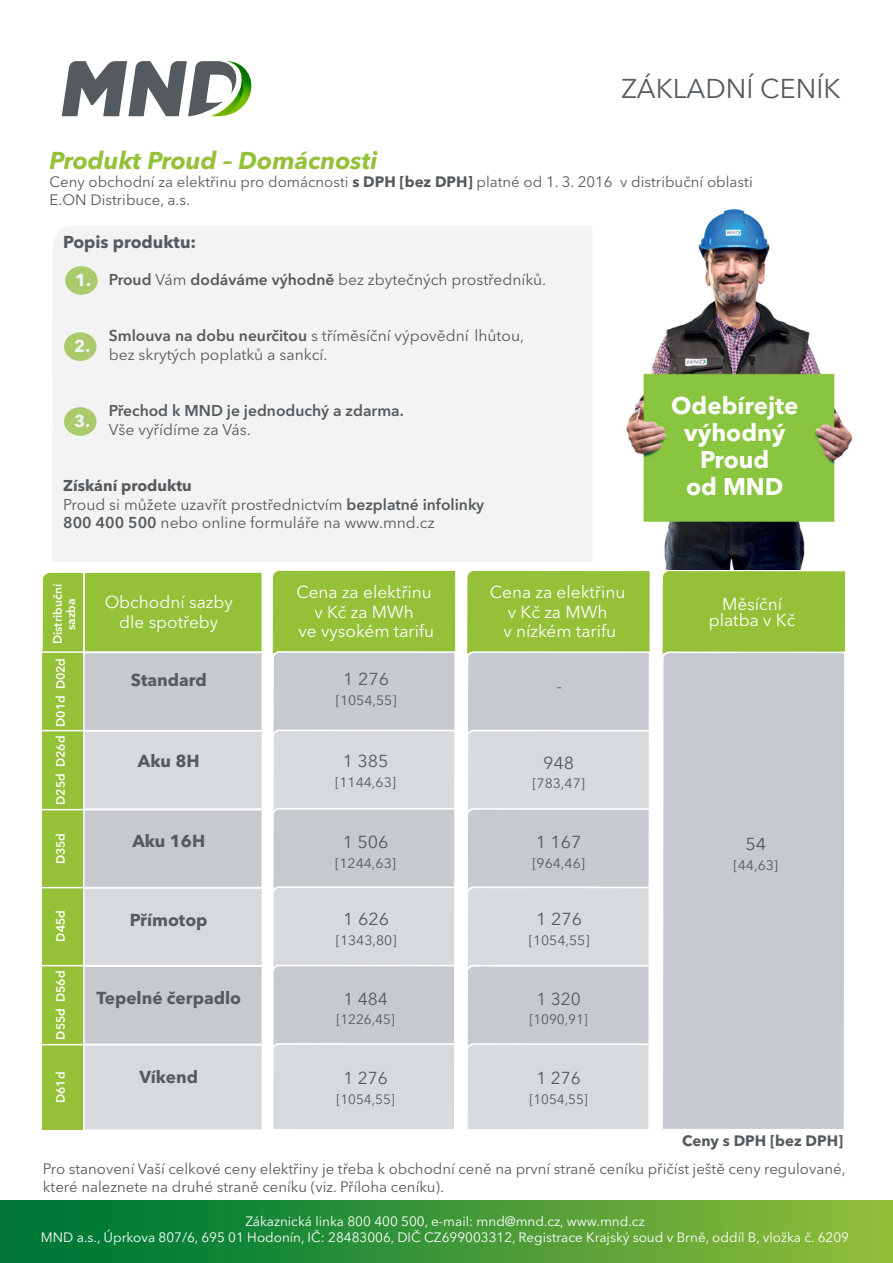
<style>
.page{position:relative;width:893px;height:1263px;background:#fff}
.page>*{position:absolute;margin:0;border:0;box-sizing:border-box;transform-origin:0 0}
.t1{font:27px "Avenir Next LT Pro";color:#555a5e}
.t2{font:italic 700 24.3px "Avenir Next LT Pro";color:#94c138}
.t3{font:700 24px/27px "Avenir Next LT Pro";color:#fff;text-align:center}
.t4{font:17.25px/19.8px "Avenir Next LT Pro";color:#fff;text-align:center}
.t5{font:700 17.25px "Avenir Next LT Pro";color:#555a5e}
.t6{font:17.25px "Avenir Next LT Pro";color:#555a5e;scale:1.04 1}
.t7{font:17.25px "Avenir Next LT Pro";color:#555a5e}
.t8{font:700 17.1px "Avenir Next LT Pro";color:#555a5e}
.t9{font:700 17.1px "Avenir Next LT Pro";color:#fff}
.t10{font:15.6px/18.8px "Avenir Next LT Pro";color:#555a5e}
.t11{font:600 15.6px "Avenir Next LT Pro";color:#555a5e}
.t12{font:15px/18px "Avenir Next LT Pro";color:#555a5e}
.t13{font:700 15px "Avenir Next LT Pro";color:#555a5e}
.t14{font:13.5px/16.2px "Avenir Next LT Pro";color:#fff;text-align:center}
.t15{font:13.5px "Avenir Next LT Pro";color:#555a5e;scale:1.04 1}
.t16{font:13.5px "Avenir Next LT Pro";color:#555a5e}
.t17{font:600 12px/13.5px "Avenir Next LT Pro";color:#fff;text-align:center}
.s1{font-weight:700}
.s2{font-weight:600}
</style>
<div class="page">
<img style="left:626px;top:209px;width:227px;height:361px">
<svg style="left:62px;top:61px;width:190px;height:55px"></svg>
<div style="left:663px;top:571px;width:182px;height:80px;background:#94c138"></div>
<div style="left:662px;top:651px;width:183px;height:478px;background:#c6c9cd"></div>
<svg style="left:467px;top:571px;width:183px;height:558px;background:#c7d0bf"></svg>
<svg style="left:272px;top:571px;width:184px;height:558px;background:#c7d0c0"></svg>
<svg style="left:42px;top:573px;width:220px;height:557px;background:#c5cfba"></svg>
<div style="left:43px;top:651px;width:41px;height:479px;background:#94c138"></div>
<hr style="left:83px;top:570px;width:2px;height:563px;background:#fff">
<hr style="left:41px;top:651px;width:223px;height:2px;background:#fff">
<hr style="left:41px;top:730px;width:223px;height:1px;background:#fff">
<hr style="left:41px;top:809px;width:223px;height:1px;background:#fff">
<hr style="left:41px;top:887px;width:223px;height:1px;background:#fff">
<hr style="left:41px;top:965px;width:223px;height:1px;background:#fff">
<hr style="left:41px;top:1044px;width:223px;height:1px;background:#fff">
<div style="left:0;top:1200px;width:893px;height:63px;background:linear-gradient(to right,#007236,#92bc39)"></div>
<div style="left:52px;top:226px;width:540px;height:336px;background:#f3f3f4"></div>
<h1 class="t1" style="left:621px;top:72px;width:220px">ZÁKLADNÍ CENÍK</h1>
<h2 class="t2" style="left:50px;top:146px;width:330px">Produkt Proud – Domácnosti</h2>
<p class="t12" style="left:50px;top:173px;width:705px">Ceny obchodní za elektřinu pro domácnosti <span class="s1">s DPH [bez DPH]</span> platné od 1. 3. 2016 v distribuční oblasti<br>E.ON Distribuce, a.s.</p>
<p class="t8" style="left:63px;top:231px;width:135px">Popis produktu:</p>
<p class="t10" style="left:109px;top:270px;width:439px"><span class="s2">Proud</span> Vám <span class="s2">dodáváme výhodně</span> bez zbytečných prostředníků.</p>
<p class="t9" style="left:75px;top:270px;width:18px">1.</p>
<p class="t9" style="left:74px;top:336px;width:18px">2.</p>
<p class="t9" style="left:74px;top:411px;width:18px">3.</p>
<p class="t10" style="left:109px;top:326px;width:417px"><span class="s2">Smlouva na dobu neurčitou</span> s tříměsíční výpovědní lhůtou, bez skrytých poplatků a sankcí.</p>
<p class="t11" style="left:109px;top:401px;width:296px">Přechod k MND je jednoduchý a zdarma.</p>
<p class="t10" style="left:109px;top:420px;width:143px">Vše vyřídíme za Vás.</p>
<p class="t10" style="left:63px;top:476px;width:423px"><span class="s1">Získání produktu<br></span>Proud si můžete uzavřít prostřednictvím <span class="s2">bezplatné infolinky<br>800 400 500</span> nebo online formuláře na www.mnd.cz</p>
<p class="t17" style="left:51px;top:644px;width:62px;rotate:-90deg">D rtsi i b í nču<br>bzas a</p>
<p class="t17" style="left:54px;top:689px;width:33px;rotate:-90deg">D02d</p>
<p class="t17" style="left:54px;top:727px;width:33px;rotate:-90deg">D01d</p>
<p class="t17" style="left:54px;top:767px;width:33px;rotate:-90deg">D26d</p>
<p class="t17" style="left:54px;top:805px;width:33px;rotate:-90deg">D25d</p>
<p class="t17" style="left:54px;top:864px;width:33px;rotate:-90deg">D35d</p>
<p class="t17" style="left:54px;top:941px;width:33px;rotate:-90deg">D45d</p>
<p class="t17" style="left:54px;top:1002px;width:33px;rotate:-90deg">D56d</p>
<p class="t17" style="left:54px;top:1040px;width:33px;rotate:-90deg">D55d</p>
<p class="t17" style="left:54px;top:1103px;width:33px;rotate:-90deg">D61d</p>
<p class="t4" style="left:105px;top:592px;width:130px">Obchodní sazby dle spotřeby</p>
<p class="t5" style="left:131px;top:669px;width:77px">Standard</p>
<p class="t5" style="left:138px;top:751px;width:63px">Aku 8H</p>
<p class="t5" style="left:132px;top:831px;width:74px">Aku 16H</p>
<p class="t5" style="left:130px;top:909px;width:79px">Přímotop</p>
<p class="t5" style="left:96px;top:987px;width:146px">Tepelné čerpadlo</p>
<p class="t5" style="left:139px;top:1066px;width:60px">Víkend</p>
<p class="t4" style="left:296px;top:582px;width:139px">Cena za elektřinu v Kč za MWh<br>ve vysokém tarifu</p>
<p class="t6" style="left:343px;top:669px;width:46px">1 276</p>
<p class="t15" style="left:336px;top:692px;width:60px">[1054,55]</p>
<p class="t6" style="left:343px;top:751px;width:46px">1 385</p>
<p class="t15" style="left:335px;top:774px;width:60px">[1144,63]</p>
<p class="t6" style="left:343px;top:832px;width:46px">1 506</p>
<p class="t15" style="left:335px;top:855px;width:60px">[1244,63]</p>
<p class="t6" style="left:343px;top:909px;width:46px">1 626</p>
<p class="t15" style="left:336px;top:932px;width:60px">[1343,80]</p>
<p class="t7" style="left:344px;top:988px;width:46px">1 484</p>
<p class="t16" style="left:336px;top:1011px;width:60px">[1226,45]</p>
<p class="t7" style="left:344px;top:1068px;width:46px">1 276</p>
<p class="t16" style="left:336px;top:1091px;width:60px">[1054,55]</p>
<p class="t4" style="left:490px;top:582px;width:137px">Cena za elektřinu v Kč za MWh<br>v nízkém tarifu</p>
<p class="t6" style="left:556px;top:676px;width:7px">-</p>
<p class="t6" style="left:543px;top:752px;width:31px">948</p>
<p class="t15" style="left:532px;top:775px;width:52px">[783,47]</p>
<p class="t6" style="left:536px;top:832px;width:46px">1 167</p>
<p class="t15" style="left:532px;top:855px;width:52px">[964,46]</p>
<p class="t6" style="left:536px;top:909px;width:46px">1 276</p>
<p class="t15" style="left:529px;top:932px;width:60px">[1054,55]</p>
<p class="t7" style="left:537px;top:988px;width:46px">1 320</p>
<p class="t16" style="left:529px;top:1011px;width:60px">[1090,91]</p>
<p class="t7" style="left:537px;top:1068px;width:46px">1 276</p>
<p class="t16" style="left:529px;top:1091px;width:60px">[1054,55]</p>
<h3 class="t3" style="left:671px;top:392px;width:129px">Odebírejte výhodný<br>Proud<br>od MND</h3>
<p class="t4" style="left:709px;top:595px;width:88px;line-height:16.8px">Měsíční platba v Kč</p>
<p class="t6" style="left:745px;top:834px;width:21px">54</p>
<p class="t15" style="left:734px;top:857px;width:44px">[44,63]</p>
<p class="t13" style="left:682px;top:1131px;width:163px">Ceny s DPH [bez DPH]</p>
<p class="t12" style="left:43px;top:1159px;width:804px">Pro stanovení Vaší celkové ceny elektřiny je třeba k obchodní ceně na první straně ceníku přičíst ještě ceny regulované, které naleznete na druhé straně ceníku (viz. Příloha ceníku).</p>
<p class="t14" style="left:41px;top:1213px;width:810px">Zákaznická linka 800 400 500, e-mail: mnd@mnd.cz, www.mnd.cz<br>MND a.s., Úprkova 807/6, 695 01 Hodonín, IČ: 28483006, DIČ CZ699003312, Registrace Krajský soud v Brně, oddíl B, vložka č. 6209</p>
</div>
